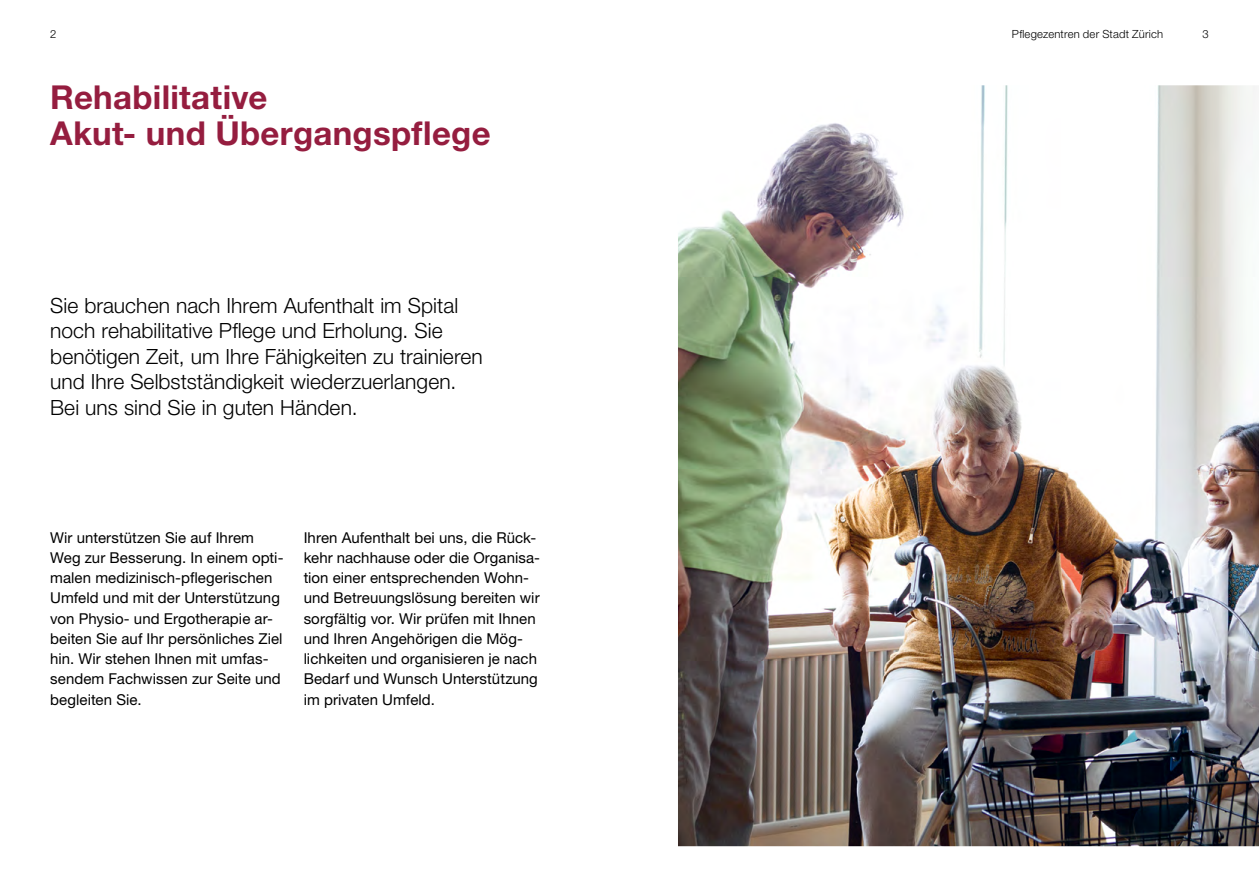
<style>
.page{position:relative;width:1259px;height:893px;background:#fff}
.page>*{position:absolute;margin:0;border:0;box-sizing:border-box;transform-origin:0 0}
.t1{font:700 33px/36px "Helvetica Neue LT Std";letter-spacing:.01em;color:#951d3f}
.t2{font:300 21px/25.5px "Helvetica Neue LT Std";letter-spacing:.005em;color:#000}
.t3{font:15px/20.2px "Helvetica Neue LT Std";letter-spacing:.005em;color:#000}
.t4{font:300 11.25px "Helvetica Neue LT Std";letter-spacing:.02em;color:#000}
</style>
<div class="page">
<img style="left:678px;top:85px;width:581px;height:761px">
<p class="t4" style="left:50px;top:27px;width:8px">2</p>
<p class="t4" style="left:1012px;top:27px;width:153px">Pflegezentren der Stadt Zürich</p>
<p class="t4" style="left:1202px;top:27px;width:8px">3</p>
<h1 class="t1" style="left:50px;top:78px;width:442px">Rehabilitative<br>Akut- und Übergangspflege</h1>
<h2 class="t2" style="left:50px;top:292px;width:434px">Sie brauchen nach Ihrem Aufenthalt im Spital noch rehabilitative Pflege und Erholung. Sie benötigen Zeit, um Ihre Fähigkeiten zu trainieren und Ihre Selbstständigkeit wiederzuerlangen.<br>Bei uns sind Sie in guten Händen.</h2>
<p class="t3" style="left:50px;top:527px;width:235px">Wir unterstützen Sie auf Ihrem<br>Weg zur Besserung. In einem opti&shy;malen medizinisch-pflegerischen<br>Umfeld und mit der Unterstützung von Physio- und Ergotherapie ar&shy;beiten Sie auf Ihr persönliches Ziel hin. Wir stehen Ihnen mit umfas&shy;sendem Fachwissen zur Seite und begleiten Sie.</p>
<p class="t3" style="left:304px;top:527px;width:238px">Ihren Aufenthalt bei uns, die Rück&shy;kehr nachhause oder die Organisa&shy;tion einer entsprechenden Wohn&shy;und Betreuungslösung bereiten wir sorgfältig vor. Wir prüfen mit Ihnen und Ihren Angehörigen die Mög&shy;lichkeiten und organisieren je nach<br>Bedarf und Wunsch Unterstützung im privaten Umfeld.</p>
</div>
